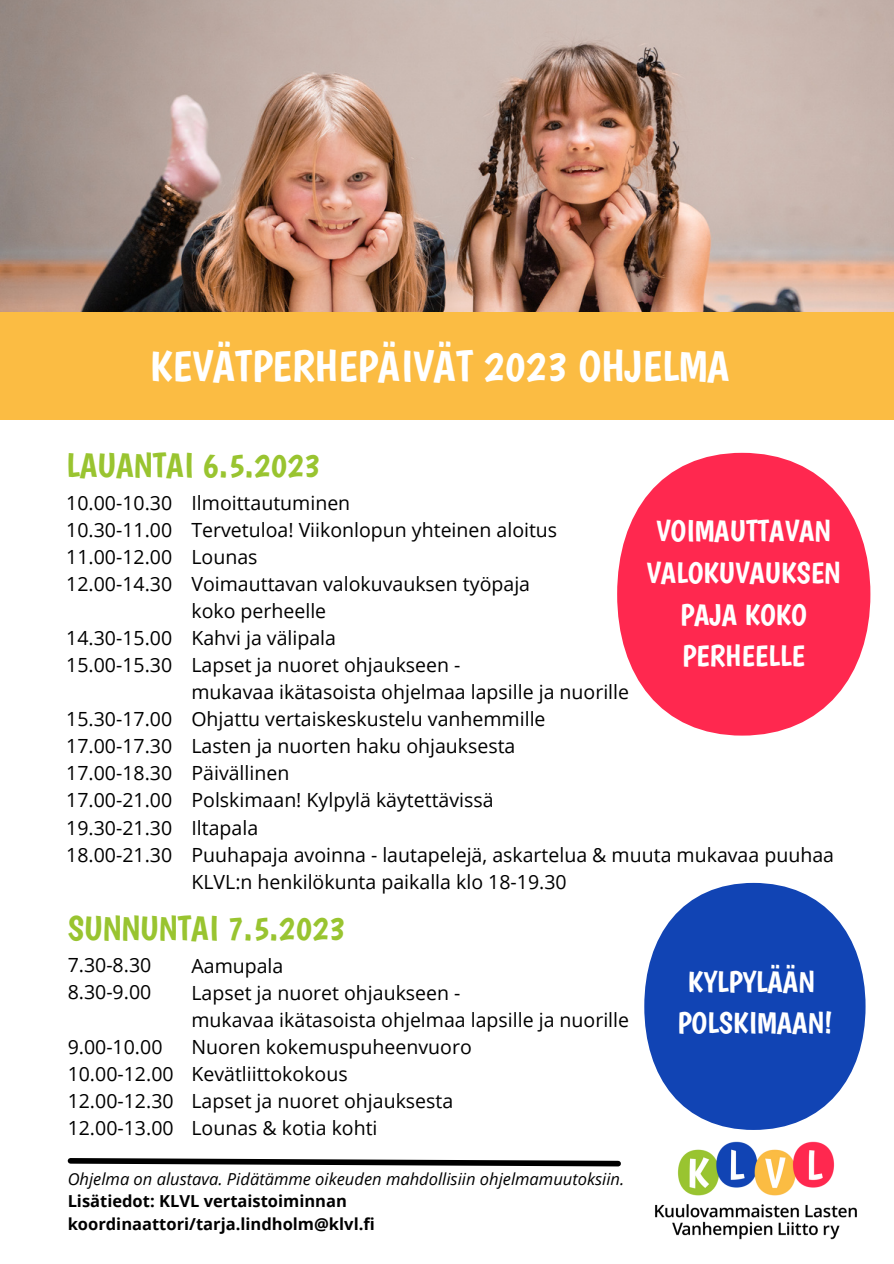
<style>
.page{position:relative;width:894px;height:1264px;background:#fff}
.page>*{position:absolute;margin:0;border:0;box-sizing:border-box;transform-origin:0 0}
.t1{font:43.5px "Boogaloo";color:#fff}
.t2{font:34.5px "Boogaloo";color:#99c430}
.t3{font:30px/41.7px "Boogaloo";color:#fff;text-align:center}
.t4{font:19.5px/27px "Open Sans";color:#000}
.t5{font:700 16.5px/22.5px "Open Sans";color:#000}
.t6{font:italic 16.5px "Open Sans";color:#000}
</style>
<div class="page">
<img style="left:0;top:0;width:893px;height:312px">
<div style="left:0;top:312px;width:893px;height:108px;background:#fbbc43"></div>
<img style="left:655px;top:1119px;width:202px;height:121px">
<div style="left:617px;top:453px;width:253px;height:282px;background:#ff284f;border-radius:50%"></div>
<div style="left:644px;top:882px;width:221px;height:247px;background:#1144b4;border-radius:50%"></div>
<svg style="left:67px;top:1158px;width:554px;height:9px"></svg>
<h1 class="t1" style="left:150px;top:340px;width:580px">KEVÄTPERHEPÄIVÄT 2023 OHJELMA</h1>
<h2 class="t2" style="left:66px;top:444px;width:256px">LAUANTAI 6.5.2023</h2>
<p class="t4" style="left:66px;top:489px;width:107px;text-align:justify">10.00-10.30<br>10.30-11.00<br>11.00-12.00<br>12.00-14.30</p>
<p class="t4" style="left:66px;top:624px;width:107px">14.30-15.00<br>15.00-15.30</p>
<p class="t4" style="left:66px;top:705px;width:107px;text-align:justify">15.30-17.00<br>17.00-17.30<br>17.00-18.30<br>17.00-21.00<br>19.30-21.30<br>18.00-21.30</p>
<p class="t4" style="left:191px;top:489px;width:644px">Ilmoittautuminen<br>Tervetuloa! Viikonlopun yhteinen aloitus<br>Lounas<br>Voimauttavan valokuvauksen työpaja<br>koko perheelle<br>Kahvi ja välipala<br>Lapset ja nuoret ohjaukseen -<br>mukavaa ikätasoista ohjelmaa lapsille ja nuorille<br>Ohjattu vertaiskeskustelu vanhemmille<br>Lasten ja nuorten haku ohjauksesta<br>Päivällinen<br>Polskimaan! Kylpylä käytettävissä<br>Iltapala<br>Puuhapaja avoinna - lautapelejä, askartelua &amp; muuta mukavaa puuhaa<br>KLVL:n henkilökunta paikalla klo 18-19.30</p>
<h3 class="t3" style="left:646px;top:510px;width:196px">VOIMAUTTAVAN<br>VALOKUVAUKSEN<br>PAJA KOKO<br>PERHEELLE</h3>
<h2 class="t2" style="left:68px;top:907px;width:279px">SUNNUNTAI 7.5.2023</h2>
<p class="t4" style="left:68px;top:951px;width:85px">7.30-8.30<br>8.30-9.00</p>
<p class="t4" style="left:68px;top:1032px;width:107px">9.00-10.00<br>10.00-12.00<br>12.00-12.30<br>12.00-13.00</p>
<p class="t4" style="left:191px;top:951px;width:439px">Aamupala<br>Lapset ja nuoret ohjaukseen -<br>mukavaa ikätasoista ohjelmaa lapsille ja nuorille<br>Nuoren kokemuspuheenvuoro<br>Kevätliittokokous<br>Lapset ja nuoret ohjauksesta<br>Lounas &amp; kotia kohti</p>
<p class="t6" style="left:68px;top:1166px;width:558px">Ohjelma on alustava. Pidätämme oikeuden mahdollisiin ohjelmamuutoksiin.</p>
<p class="t5" style="left:68px;top:1189px;width:308px">Lisätiedot: KLVL vertaistoiminnan koordinaattori/tarja.lindholm@klvl.fi</p>
<h3 class="t3" style="left:677px;top:960px;width:156px">KYLPYLÄÄN<br>POLSKIMAAN!</h3>
</div>
